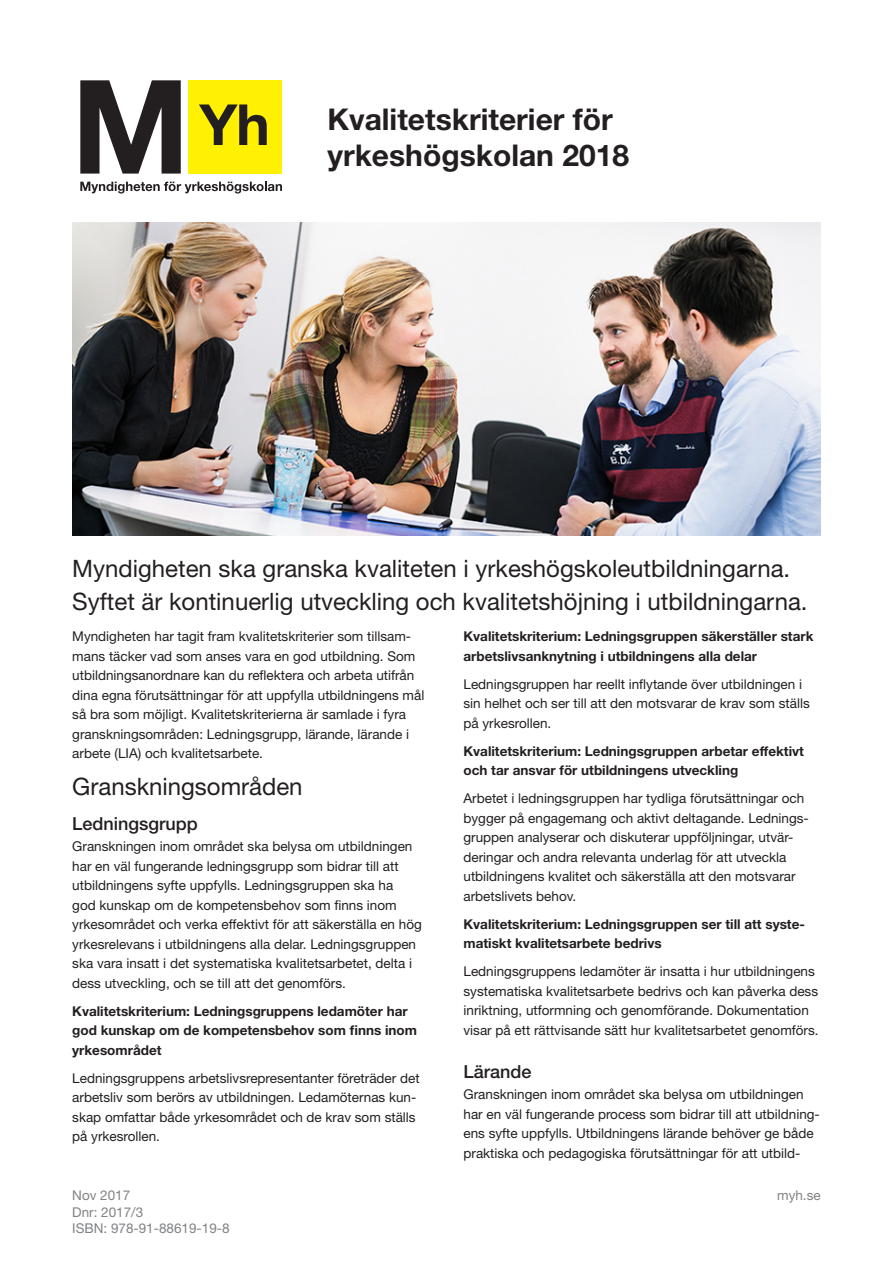
<style>
.page{position:relative;width:893px;height:1263px;background:#fff}
.page>*{position:absolute;margin:0;border:0;box-sizing:border-box;transform-origin:0 0}
.rubrik_bold{font:700 30px/36px "Helvetica Neue LT Std";color:#231f20}
.ingress{font:24px/33px "Helvetica Neue LT Std";color:#231f20}
.rubrik{font:24px "Helvetica Neue LT Std";color:#231f20}
.underrubrik{font:500 18px "Helvetica Neue LT Std";color:#231f20}
.bread{font:13.5px/19.5px "Helvetica Neue LT Std";color:#231f20}
.bread-2{font:700 13.5px/19.5px "Helvetica Neue LT Std";color:#231f20}
.t1{font:13.5px "Helvetica Neue LT Std";color:#808285}
</style>
<div class="page">
<div style="left:189px;top:80px;width:93px;height:94px;background:#fff101"></div>
<svg style="left:199px;top:104px;width:68px;height:41px"></svg>
<svg style="left:80px;top:182px;width:202px;height:12px"></svg>
<svg style="left:80px;top:80px;width:101px;height:94px"></svg>
<img style="left:72px;top:222px;width:749px;height:314px">
<p class="rubrik_bold" style="left:327px;top:100px;width:303px">Kvalitetskriterier för yrkeshögskolan 2018</p>
<p class="ingress" style="left:72px;top:551px;width:737px">Myndigheten ska granska kvaliteten i yrkeshögskoleutbildningarna.<br>Syftet är kontinuerlig utveckling och kvalitetshöjning i utbildningarna.</p>
<p class="bread" style="left:72px;top:626px;width:354px">Myndigheten har tagit fram kvalitetskriterier som tillsam&shy;mans täcker vad som anses vara en god utbildning. Som utbildningsanordnare kan du reflektera och arbeta utifrån dina egna förutsättningar för att uppfylla utbildningens mål så bra som möjligt. Kvalitetskriterierna är samlade i fyra granskningsområden: Ledningsgrupp, lärande, lärande i arbete (LIA) och kvalitetsarbete.</p>
<p class="rubrik" style="left:72px;top:773px;width:232px">Granskningsområden</p>
<p class="underrubrik" style="left:72px;top:813px;width:127px">Ledningsgrupp</p>
<p class="bread" style="left:72px;top:837px;width:351px">Granskningen inom området ska belysa om utbildningen har en väl fungerande ledningsgrupp som bidrar till att utbildningens syfte uppfylls. Ledningsgruppen ska ha<br>god kunskap om de kompetensbehov som finns inom yrkesområdet och verka effektivt för att säkerställa en hög yrkesrelevans i utbildningens alla delar. Ledningsgruppen ska vara insatt i det systematiska kvalitetsarbetet, delta i dess utveckling, och se till att det genomförs.</p>
<p class="bread-2" style="left:72px;top:1001px;width:346px">Kvalitetskriterium: Ledningsgruppens ledamöter har god kunskap om de kompetensbehov som finns inom yrkesområdet</p>
<p class="bread" style="left:72px;top:1068px;width:349px">Ledningsgruppens arbetslivsrepresentanter företräder det arbetsliv som berörs av utbildningen. Ledamöternas kun&shy;skap omfattar både yrkesområdet och de krav som ställs på yrkesrollen.</p>
<p class="bread-2" style="left:463px;top:626px;width:351px">Kvalitetskriterium: Ledningsgruppen säkerställer stark arbetslivsanknytning i utbildningens alla delar</p>
<p class="bread" style="left:463px;top:674px;width:348px">Ledningsgruppen har reellt inflytande över utbildningen i sin helhet och ser till att den motsvarar de krav som ställs på yrkesrollen.</p>
<p class="bread-2" style="left:463px;top:741px;width:342px">Kvalitetskriterium: Ledningsgruppen arbetar effektivt och tar ansvar för utbildningens utveckling</p>
<p class="bread" style="left:463px;top:788px;width:347px">Arbetet i ledningsgruppen har tydliga förutsättningar och bygger på engagemang och aktivt deltagande. Lednings&shy;gruppen analyserar och diskuterar uppföljningar, utvär&shy;deringar och andra relevanta underlag för att utveckla utbildningens kvalitet och säkerställa att den motsvarar arbetslivets behov.</p>
<p class="bread-2" style="left:463px;top:914px;width:343px">Kvalitetskriterium: Ledningsgruppen ser till att syste&shy;matiskt kvalitetsarbete bedrivs</p>
<p class="bread" style="left:463px;top:961px;width:357px">Ledningsgruppens ledamöter är insatta i hur utbildningens systematiska kvalitetsarbete bedrivs och kan påverka dess inriktning, utformning och genomförande. Dokumentation visar på ett rättvisande sätt hur kvalitetsarbetet genomförs.</p>
<p class="underrubrik" style="left:463px;top:1060px;width:70px">Lärande</p>
<p class="bread" style="left:463px;top:1084px;width:358px">Granskningen inom området ska belysa om utbildningen har en väl fungerande process som bidrar till att utbildning&shy;ens syfte uppfylls. Utbildningens lärande behöver ge både praktiska och pedagogiska förutsättningar för att utbild-</p>
<p class="t1" style="left:72px;top:1187px;width:60px">Nov 2017</p>
<p class="t1" style="left:72px;top:1204px;width:73px">Dnr: 2017/3</p>
<p class="t1" style="left:72px;top:1220px;width:159px">ISBN: 978-91-88619-19-8</p>
<p class="t1" style="left:777px;top:1187px;width:45px">myh.se</p>
</div>
